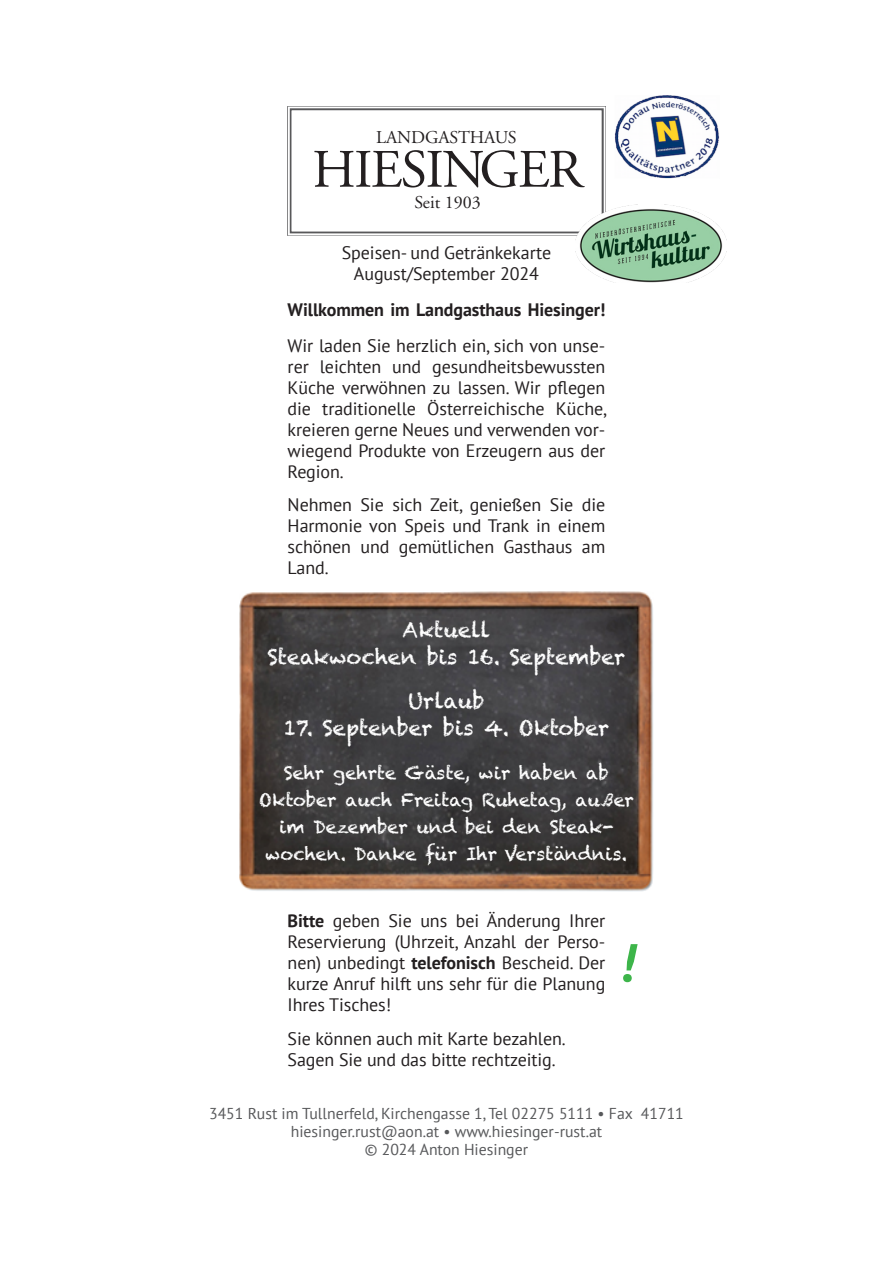
<style>
.page{position:relative;width:893px;height:1263px;background:#fff}
.page>*{position:absolute;margin:0;border:0;box-sizing:border-box;transform-origin:0 0}
.t1{font:54px "Adobe Garamond";letter-spacing:-.03em;color:#231f20}
.t2{font:italic 700 53.55px "PT Sans";color:#3db54a}
.t3{font:21px/27px "Chalkduster";letter-spacing:-.005em;color:#fff;text-align:center}
.t4{font:18px/21px "PT Sans";letter-spacing:-.005em;color:#231f20;text-align:justify}
.t5{font:18px/27px "Chalkduster";letter-spacing:-.005em;color:#fff;text-align:center}
.t6{font:700 18px "PT Sans";letter-spacing:-.005em;color:#231f20}
.t7{font:18px "Adobe Garamond";letter-spacing:-.01em;color:#231f20}
.t8{font:15.75px/18px "PT Sans";color:#57585a;text-align:center}
.s1{font-weight:700}
</style>
<div class="page">
<img style="left:614px;top:96px;width:105px;height:83px">
<img style="left:287px;top:106px;width:318px;height:130px">
<img style="left:575px;top:205px;width:151px;height:77px">
<img style="left:240px;top:591px;width:413px;height:301px">
<p class="t7" style="left:376px;top:130px;width:142px">LANDGASTHAUS</p>
<h1 class="t1" style="left:312px;top:147px;width:272px">HIESINGER</h1>
<p class="t7" style="left:414px;top:194px;width:68px">Seit 1903</p>
<p class="t4" style="left:342px;top:244px;width:211px;text-align:center">Speisen- und Getränkekarte<br>August/September 2024</p>
<p class="t6" style="left:288px;top:302px;width:319px">Willkommen im Landgasthaus Hiesinger!</p>
<p class="t4" style="left:288px;top:337px;width:321px">Wir laden Sie herzlich ein, sich von unse&shy;rer leichten und gesundheitsbewussten Küche verwöhnen zu lassen. Wir pflegen die traditionelle Österreichische Küche, kreieren gerne Neues und verwenden vor&shy;wiegend Produkte von Erzeugern aus der Region.</p>
<p class="t4" style="left:288px;top:496px;width:319px">Nehmen Sie sich Zeit, genießen Sie die Harmonie von Speis und Trank in einem schönen und gemütlichen Gasthaus am Land.</p>
<p class="t3" style="left:268px;top:616px;width:359px">Aktuell<br>Steakwochen bis 16. September</p>
<p class="t3" style="left:408px;top:687px;width:78px">Urlaub</p>
<p class="t3" style="left:284px;top:714px;width:327px">17. Septenber bis 4. Oktober</p>
<p class="t5" style="left:259px;top:759px;width:377px">Sehr gehrte Gäste, wir haben ab Oktober auch Freitag Ruhetag, außer im Dezember und bei den Steak&shy;wochen. Danke für Ihr Verständnis.</p>
<p class="t4" style="left:288px;top:912px;width:319px"><span class="s1">Bitte</span> geben Sie uns bei Änderung Ihrer Reservierung (Uhrzeit, Anzahl der Perso&shy;nen) unbedingt <span class="s1">telefonisch</span> Bescheid. Der kurze Anruf hilft uns sehr für die Planung Ihres Tisches!</p>
<p class="t4" style="left:288px;top:1030px;width:280px">Sie können auch mit Karte bezahlen.<br>Sagen Sie und das bitte rechtzeitig.</p>
<h2 class="t2" style="left:619px;top:941px;width:17px">!</h2>
<p class="t8" style="left:209px;top:1105px;width:476px">3451 Rust im Tullnerfeld, Kirchengasse 1, Tel 02275 5111 • Fax 41711 hiesinger.rust@aon.at • www.hiesinger-rust.at<br>© 2024 Anton Hiesinger</p>
</div>
